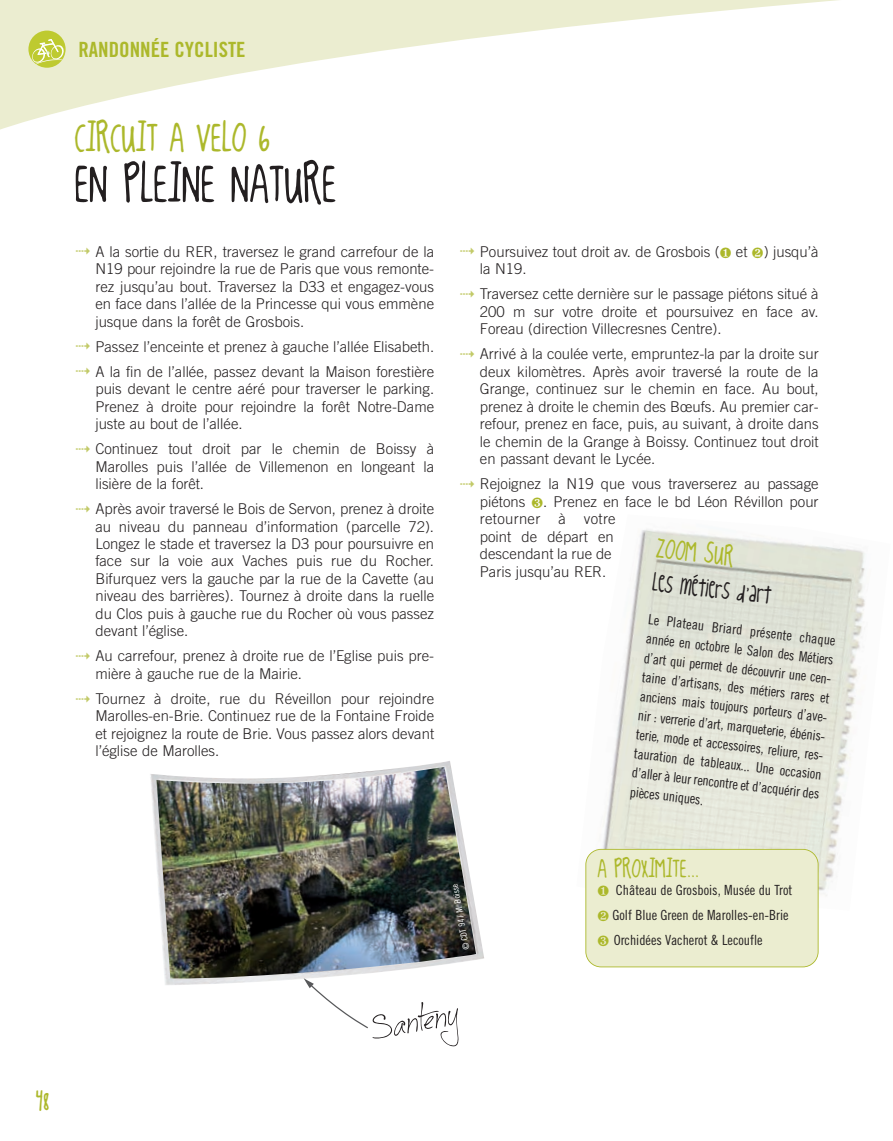
<style>
.page{position:relative;width:893px;height:1141px;background:#fff}
.page>*{position:absolute;margin:0;border:0;box-sizing:border-box;transform-origin:0 0}
.t1{font:50.75px "kingcoo LKC";color:#231f20}
.t2{font:47.25px "Jellyka Cutty Cupcakes";color:#231f20}
.t3{font:38.5px "kingcoo LKC";color:#acb82b}
.t4{font:26.25px "kingcoo LKC";color:#acb82b}
.t5{font:24.5px "kingcoo LKC";color:#acb82b}
.t6{font:22.75px "kingcoo LKC";color:#231f20}
.t7{font:21px "Trade Gothic Bold Cond Twenty";color:#acb82b}
.t8{font:300 14.88px/17.5px "Trade Gothic";color:#231f20;text-align:justify}
.t9{font:14px/19.2px "Trade Gothic Cond Eighteen";color:#231f20}
.t10{font:8.75px "Trade Gothic Cond Eighteen";color:#fff}
.s1{color:#c2ca68}
.s2{color:#acb82b}
</style>
<div class="page">
<svg style="left:0;top:0;width:839px;height:130px"></svg>
<div style="left:28px;top:31px;width:38px;height:37px;background:#beca30;border-radius:50%"></div>
<svg style="left:31px;top:39px;width:34px;height:25px"></svg>
<img style="left:588px;top:529px;width:277px;height:367px">
<div style="left:586px;top:849px;width:232px;height:118px;background:#ebedd0;border-radius:15px"></div>
<div style="left:585px;top:849px;width:234px;height:118px;border:2px solid #acb82b;border-radius:16px"></div>
<img style="left:150px;top:761px;width:334px;height:224px">
<svg style="left:304px;top:978px;width:76px;height:51px"></svg>
<svg style="left:692px;top:573px;width:7px;height:6px"></svg>
<h3 class="t4" style="left:36px;top:1085px;width:15px">48</h3>
<h3 class="t7" style="left:78px;top:42px;width:169px">RANDONNÉE CYCLISTE</h3>
<h3 class="t3" style="left:74px;top:115px;width:197px">CIRCUIT A VELO 6</h3>
<h1 class="t1" style="left:74px;top:154px;width:263px">EN PLEINE NATURE</h1>
<p class="t8" style="left:95px;top:244px;width:340px;text-indent:-21px"><span class="s1">✔</span> A la sortie du RER, traversez le grand carrefour de la N19 pour rejoindre la rue de Paris que vous remonte&shy;rez jusqu’au bout. Traversez la D33 et engagez-vous en face dans l’allée de la Princesse qui vous emmène jusque dans la forêt de Grosbois.</p>
<p class="t8" style="left:74px;top:339px;width:361px"><span class="s1">✔</span> Passez l’enceinte et prenez à gauche l’allée Elisabeth.</p>
<p class="t8" style="left:95px;top:364px;width:340px;text-indent:-21px"><span class="s1">✔</span> A la fin de l’allée, passez devant la Maison forestière puis devant le centre aéré pour traverser le parking.<br>Prenez à droite pour rejoindre la forêt Notre-Dame juste au bout de l’allée.</p>
<p class="t8" style="left:95px;top:441px;width:340px;text-indent:-21px"><span class="s1">✔</span> Continuez tout droit par le chemin de Boissy à Marolles puis l’allée de Villemenon en longeant la lisière de la forêt.</p>
<p class="t8" style="left:95px;top:501px;width:340px;text-indent:-21px"><span class="s1">✔</span> Après avoir traversé le Bois de Servon, prenez à droite au niveau du panneau d’information (parcelle 72).<br>Longez le stade et traversez la D3 pour poursuivre en face sur la voie aux Vaches puis rue du Rocher.<br>Bifurquez vers la gauche par la rue de la Cavette (au niveau des barrières). Tournez à droite dans la ruelle du Clos puis à gauche rue du Rocher où vous passez devant l’église.</p>
<p class="t8" style="left:95px;top:649px;width:340px;text-indent:-21px"><span class="s1">✔</span> Au carrefour, prenez à droite rue de l’Eglise puis pre&shy;mière à gauche rue de la Mairie.</p>
<p class="t8" style="left:95px;top:691px;width:340px;text-indent:-21px"><span class="s1">✔</span> Tournez à droite, rue du Réveillon pour rejoindre Marolles-en-Brie. Continuez rue de la Fontaine Froide et rejoignez la route de Brie. Vous passez alors devant l’église de Marolles.</p>
<p class="t8" style="left:480px;top:244px;width:340px;text-indent:-21px"><span class="s1">✔</span> Poursuivez tout droit av. de Grosbois (<span class="s2">❶</span> et <span class="s2">❷</span>) jusqu’à la N19.</p>
<p class="t8" style="left:480px;top:286px;width:340px;text-indent:-21px"><span class="s1">✔</span> Traversez cette dernière sur le passage piétons situé à 200 m sur votre droite et poursuivez en face av.<br>Foreau (direction Villecresnes Centre).</p>
<p class="t8" style="left:480px;top:346px;width:340px;text-indent:-21px"><span class="s1">✔</span> Arrivé à la coulée verte, empruntez-la par la droite sur deux kilomètres. Après avoir traversé la route de la Grange, continuez sur le chemin en face. Au bout, prenez à droite le chemin des Bœufs. Au premier car&shy;refour, prenez en face, puis, au suivant, à droite dans le chemin de la Grange à Boissy. Continuez tout droit en passant devant le Lycée.</p>
<p class="t8" style="left:480px;top:476px;width:340px;text-align:left;text-indent:-21px"><span class="s1">✔</span> Rejoignez la N19 que vous traverserez au passage piétons <span class="s2">❸</span>. Prenez en face le bd Léon Révillon pour retourner à votre<br>point de départ en<br>descendant la rue de<br>Paris jusqu’au RER.</p>
<h3 class="t4" style="left:658px;top:533px;width:79px;rotate:6deg">ZOOM SUR</h3>
<h3 class="t6" style="left:654px;top:570px;width:120px;rotate:6deg">Les metiers d’art</h3>
<p class="t9" style="left:649px;top:612px;width:192px;rotate:6deg">Le Plateau Briard présente chaque année en octobre le Salon des Métiers d’art qui permet de découvrir une cen&shy;taine d’artisans, des métiers rares et anciens mais toujours porteurs d’ave&shy;nir : verrerie d’art, marqueterie, ébénis&shy;terie, mode et accessoires, reliure, res&shy;tauration de tableaux... Une occasion d’aller à leur rencontre et d’acquérir des pièces uniques.</p>
<p class="t10" style="left:463px;top:950px;width:69px;rotate:-100deg">© CDT 94 / M. Boisse</p>
<h3 class="t5" style="left:597px;top:854px;width:103px">A PROXIMITE...</h3>
<p class="t9" style="left:597px;top:878px;width:197px;line-height:25px"><span class="s2">❶</span> Château de Grosbois, Musée du Trot<br><span class="s2">❷</span> Golf Blue Green de Marolles-en-Brie<br><span class="s2">❸</span> Orchidées Vacherot &amp; Lecoufle</p>
<h2 class="t2" style="left:364px;top:995px;width:90px;rotate:-10deg">Santeny</h2>
</div>
